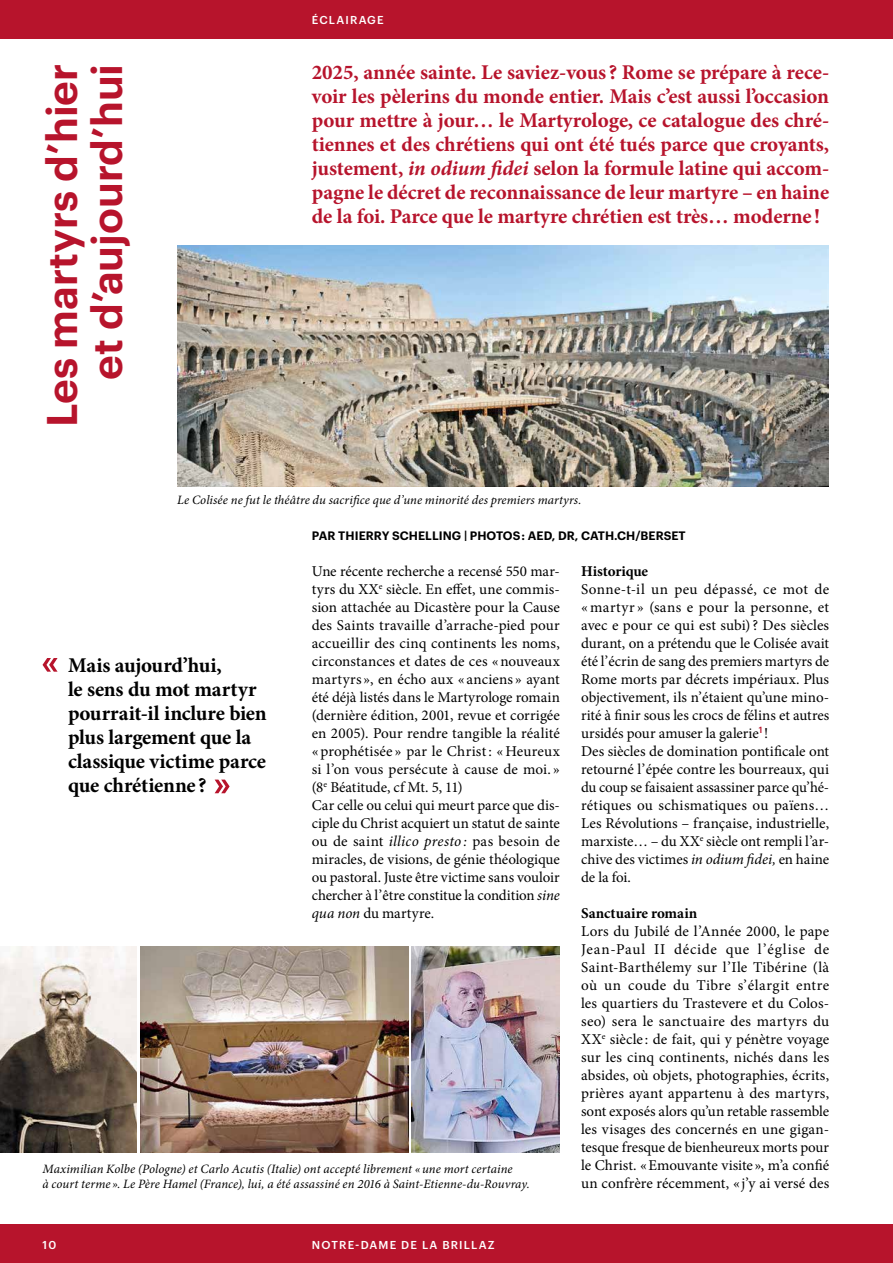
<style>
.page{position:relative;width:893px;height:1263px;background:#fff}
.page>*{position:absolute;margin:0;border:0;box-sizing:border-box;transform-origin:0 0}
.t1{font:600 42px/45px "Graphik";color:#b7142c;text-align:right}
.t2{font:700 21px/24px "Minion Pro";letter-spacing:-.005em;color:#b7142c;text-align:justify}
.t3{font:700 21px/24px "Minion Pro";letter-spacing:-.01em;color:#000}
.t4{font:15px/18px "Minion Pro";color:#000}
.t5{font:700 15px "Minion Pro";letter-spacing:-.005em;color:#000}
.t6{font:italic 12.75px/15px "Minion Pro";letter-spacing:.005em;color:#000}
.t7{font:600 12px "Graphik";letter-spacing:.005em;color:#000}
.t8{font:500 11.25px "Graphik";letter-spacing:.105em;color:#fff}
.s1{font-style:italic}
</style>
<div class="page">
<div style="left:0;top:1224px;width:893px;height:39px;background:#b7142c"></div>
<div style="left:0;top:0;width:893px;height:38px;background:#b7142c"></div>
<img style="left:177px;top:245px;width:652px;height:241px">
<img style="left:141px;top:946px;width:267px;height:206px">
<img style="left:0;top:946px;width:136px;height:206px">
<img style="left:412px;top:946px;width:148px;height:206px">
<svg style="left:43px;top:658px;width:15px;height:14px"></svg>
<svg style="left:215px;top:779px;width:15px;height:14px"></svg>
<p class="t8" style="left:312px;top:12px;width:73px">ÉCLAIRAGE</p>
<h1 class="t1" style="left:36px;top:427px;width:365px;rotate:-90deg">Les martyrs d’hier et d’aujourd’hui</h1>
<p class="t2" style="left:312px;top:60px;width:519px">2025, année sainte. Le saviez-vous? Rome se prépare à rece&shy;voir les pèlerins du monde entier. Mais c’est aussi l’occasion pour mettre à jour… le Martyrologe, ce catalogue des chré&shy;tiennes et des chrétiens qui ont été tués parce que croyants, justement, <span class="s1">in odium fidei</span> selon la formule latine qui accom&shy;pagne le décret de reconnaissance de leur martyre – en haine de la foi. Parce que le martyre chrétien est très… moderne !</p>
<p class="t6" style="left:177px;top:492px;width:406px">Le Colisée ne fut le théâtre du sacrifice que d’une minorité des premiers martyrs.</p>
<p class="t7" style="left:312px;top:526px;width:375px">PAR THIERRY SCHELLING | PHOTOS : AED, DR, CATH.CH/BERSET</p>
<p class="t4" style="left:312px;top:562px;width:250px">Une récente recherche a recensé 550 mar&shy;tyrs du XX<sup>e</sup> siècle. En effet, une commis&shy;sion attachée au Dicastère pour la Cause des Saints travaille d’arrache-pied pour accueillir des cinq continents les noms, circonstances et dates de ces «nouveaux martyrs », en écho aux « anciens » ayant été déjà listés dans le Martyrologe romain (dernière édition, 2001, revue et corrigée en 2005). Pour rendre tangible la réalité « prophétisée » par le Christ: «Heureux si l’on vous persécute à cause de moi. » (8<sup>e</sup> Béatitude, cf Mt. 5, 11)<br>Car celle ou celui qui meurt parce que dis&shy;ciple du Christ acquiert un statut de sainte ou de saint <span class="s1">illico presto :</span> pas besoin de miracles, de visions, de génie théologique ou pastoral. Juste être victime sans vouloir chercher à l’être constitue la condition <span class="s1">sine qua non</span> du martyre.</p>
<p class="t5" style="left:581px;top:561px;width:68px">Historique</p>
<p class="t4" style="left:581px;top:580px;width:250px">Sonne-t-il un peu dépassé, ce mot de « martyr » (sans e pour la personne, et avec e pour ce qui est subi)? Des siècles durant, on a prétendu que le Colisée avait été l’écrin de sang des premiers martyrs de Rome morts par décrets impériaux. Plus objectivement, ils n’étaient qu’une mino&shy;rité à finir sous les crocs de félins et autres ursidés pour amuser la galerie<sup>1</sup> !<br>Des siècles de domination pontificale ont retourné l’épée contre les bourreaux, qui du coup se faisaient assassiner parce qu’hé&shy;rétiques ou schismatiques ou païens… Les Révolutions – française, industrielle, marxiste… – du XX<sup>e</sup> siècle ont rempli l’ar&shy;chive des victimes <span class="s1">in odium fidei,</span> en haine de la foi.</p>
<p class="t5" style="left:581px;top:903px;width:118px">Sanctuaire romain</p>
<p class="t4" style="left:581px;top:922px;width:250px;text-align:justify">Lors du Jubilé de l’Année 2000, le pape Jean-Paul II décide que l’église de Saint-Barthélemy sur l’Ile Tibérine (là où un coude du Tibre s’élargit entre les quartiers du Trastevere et du Colos&shy;seo) sera le sanctuaire des martyrs du XX<sup>e</sup> siècle : de fait, qui y pénètre voyage sur les cinq continents, nichés dans les absides, où objets, photographies, écrits, prières ayant appartenu à des martyrs, sont exposés alors qu’un retable rassemble les visages des concernés en une gigan&shy;tesque fresque de bienheureux morts pour le Christ. «Emouvante visite», m’a confié un confrère récemment, « j’y ai versé des</p>
<h2 class="t3" style="left:68px;top:653px;width:200px">Mais aujourd’hui,<br>le sens du mot martyr pourrait-il inclure bien plus largement que la classique victime parce que chrétienne ?</h2>
<p class="t6" style="left:43px;top:1161px;width:489px">Maximilian Kolbe (Pologne) et Carlo Acutis (Italie) ont accepté librement «une mort certaine<br>à court terme ». Le Père Hamel (France), lui, a été assassiné en 2016 à Saint-Etienne-du-Rouvray.</p>
<p class="t8" style="left:43px;top:1236px;width:15px">10</p>
<p class="t8" style="left:312px;top:1236px;width:184px">NOTRE-DAME DE LA BRILLAZ</p>
</div>
